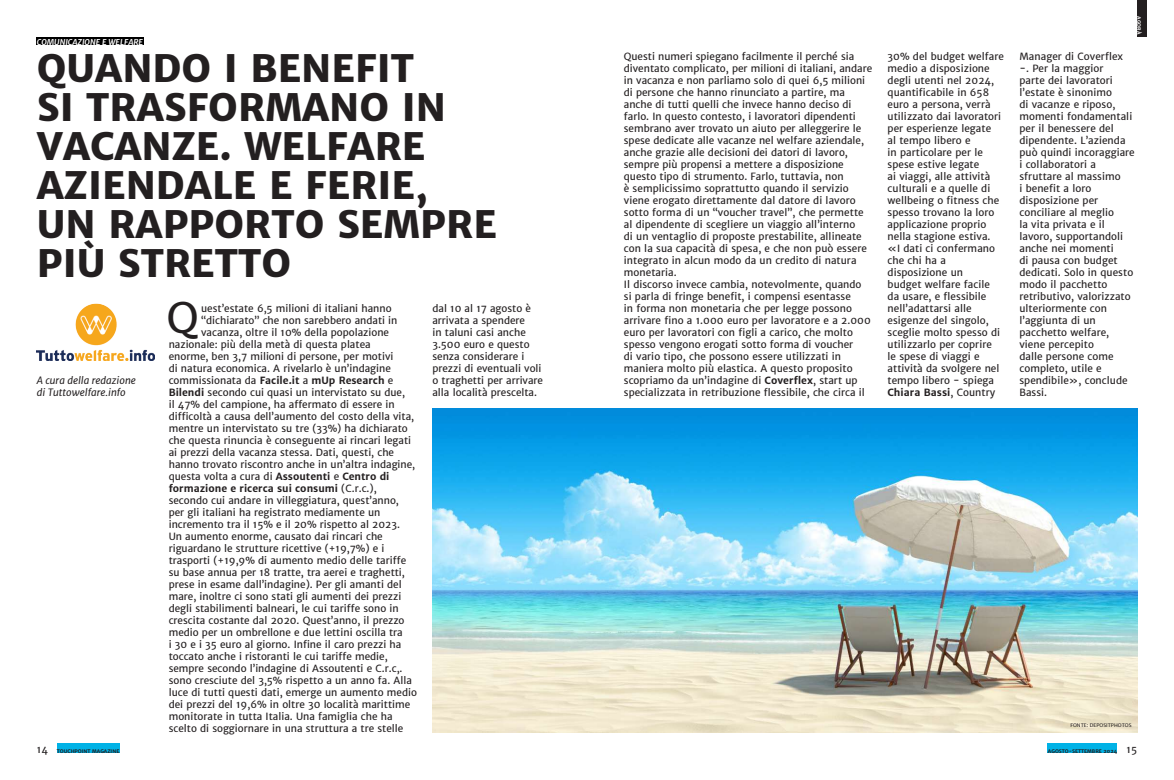
<style>
.page{position:relative;width:1174px;height:780px;background:#fff}
.page>*{position:absolute;margin:0;border:0;box-sizing:border-box;transform-origin:0 0}
.t1{font:42.3px "Merriweather Sans";color:#231f20}
.t2{font:800 38px/39px "Merriweather Sans";color:#231f20}
.t3{font:10px/12px "Merriweather Sans";color:#231f20}
.t4{font:700 10px "Merriweather Sans";color:#231f20}
.t5{font:italic 10px/12px "Merriweather Sans";color:#231f20}
.t6{font:italic 700 8px "Merriweather Sans";color:#fff}
.t7{font:700 5px "Merriweather Sans";color:#231f20}
.t8{font:5px "Merriweather Sans";color:#231f20}
.t9{font:700 5px "Merriweather Sans";color:#fff}
.s1{font-weight:400}
.s2{font-weight:700}
</style>
<div class="page">
<div style="left:57px;top:743px;width:63px;height:10px;background:#00b2e6"></div>
<div style="left:1047px;top:743px;width:70px;height:10px;background:#00b2e6"></div>
<div style="left:37px;top:37px;width:107px;height:8px;background:#000"></div>
<div style="left:1137px;top:0;width:10px;height:37px;background:#231f20"></div>
<img style="left:37px;top:303px;width:117px;height:57px">
<img style="left:432px;top:408px;width:705px;height:324px">
<p class="t6" style="left:37px;top:36px;width:108px">COMUNICAZIONE E WELFARE</p>
<h2 class="t2" style="left:37px;top:48px;width:461px">QUANDO I BENEFIT<br>SI TRASFORMANO IN<br>VACANZE. WELFARE<br>AZIENDALE E FERIE,<br>UN RAPPORTO SEMPRE<br>PIÙ STRETTO</h2>
<p class="t5" style="left:37px;top:374px;width:101px">A cura della redazione di Tuttowelfare.info</p>
<h1 class="t1" style="left:167px;top:290px;width:34px">Q</h1>
<p class="t3" style="left:201px;top:302px;width:192px">uest’estate 6,5 milioni di italiani hanno</p>
<p class="t3" style="left:201px;top:314px;width:198px">“dichiarato” che non sarebbero andati in</p>
<p class="t3" style="left:201px;top:326px;width:189px">vacanza, oltre il 10% della popolazione</p>
<p class="t3" style="left:169px;top:338px;width:203px">nazionale: più della metà di questa platea</p>
<p class="t3" style="left:169px;top:350px;width:226px">enorme, ben 3,7 milioni di persone, per motivi</p>
<p class="t3" style="left:169px;top:362px;width:224px">di natura economica. A rivelarlo è un’indagine</p>
<p class="t4" style="left:169px;top:374px;width:226px"><span class="s1">commissionata da</span> Facile.it <span class="s1">a</span> mUp Research <span class="s1">e</span></p>
<p class="t3" style="left:169px;top:386px;width:238px"><span class="s2">Bilendi</span> secondo cui quasi un intervistato su due,</p>
<p class="t3" style="left:169px;top:398px;width:228px">il 47% del campione, ha affermato di essere in</p>
<p class="t3" style="left:169px;top:410px;width:247px">difficoltà a causa dell’aumento del costo della vita,</p>
<p class="t3" style="left:169px;top:422px;width:241px">mentre un intervistato su tre (33%) ha dichiarato</p>
<p class="t3" style="left:169px;top:434px;width:244px">che questa rinuncia è conseguente ai rincari legati</p>
<p class="t3" style="left:169px;top:446px;width:227px">ai prezzi della vacanza stessa. Dati, questi, che</p>
<p class="t3" style="left:169px;top:458px;width:248px">hanno trovato riscontro anche in un’altra indagine,</p>
<p class="t3" style="left:169px;top:470px;width:222px">questa volta a cura di <span class="s2">Assoutenti</span> e <span class="s2">Centro di</span></p>
<p class="t4" style="left:169px;top:482px;width:209px">formazione e ricerca sui consumi <span class="s1">(C.r.c.),</span></p>
<p class="t3" style="left:169px;top:494px;width:232px">secondo cui andare in villeggiatura, quest’anno,</p>
<p class="t3" style="left:169px;top:506px;width:213px">per gli italiani ha registrato mediamente un</p>
<p class="t3" style="left:169px;top:518px;width:233px">incremento tra il 15% e il 20% rispetto al 2023.</p>
<p class="t3" style="left:169px;top:530px;width:215px">Un aumento enorme, causato dai rincari che</p>
<p class="t3" style="left:169px;top:542px;width:217px">riguardano le strutture ricettive (+19,7%) e i</p>
<p class="t3" style="left:169px;top:554px;width:239px">trasporti (+19,9% di aumento medio delle tariffe</p>
<p class="t3" style="left:169px;top:566px;width:238px">su base annua per 18 tratte, tra aerei e traghetti,</p>
<p class="t3" style="left:169px;top:578px;width:234px">prese in esame dall’indagine). Per gli amanti del</p>
<p class="t3" style="left:169px;top:590px;width:234px">mare, inoltre ci sono stati gli aumenti dei prezzi</p>
<p class="t3" style="left:169px;top:602px;width:231px">degli stabilimenti balneari, le cui tariffe sono in</p>
<p class="t3" style="left:169px;top:614px;width:237px">crescita costante dal 2020. Quest’anno, il prezzo</p>
<p class="t3" style="left:169px;top:626px;width:235px">medio per un ombrellone e due lettini oscilla tra</p>
<p class="t3" style="left:169px;top:638px;width:234px">i 30 e i 35 euro al giorno. Infine il caro prezzi ha</p>
<p class="t3" style="left:169px;top:650px;width:220px">toccato anche i ristoranti le cui tariffe medie,</p>
<p class="t3" style="left:169px;top:662px;width:235px">sempre secondo l’indagine di Assoutenti e C.r.c,.</p>
<p class="t3" style="left:169px;top:674px;width:245px">sono cresciute del 3,5% rispetto a un anno fa. Alla</p>
<p class="t3" style="left:169px;top:686px;width:250px">luce di tutti questi dati, emerge un aumento medio</p>
<p class="t3" style="left:169px;top:698px;width:243px">dei prezzi del 19,6% in oltre 30 località marittime</p>
<p class="t3" style="left:169px;top:710px;width:225px">monitorate in tutta Italia. Una famiglia che ha</p>
<p class="t3" style="left:169px;top:722px;width:236px">scelto di soggiornare in una struttura a tre stelle</p>
<p class="t3" style="left:432px;top:302px;width:112px">dal 10 al 17 agosto è arrivata a spendere<br>in taluni casi anche<br>3.500 euro e questo senza considerare i prezzi di eventuali voli o traghetti per arrivare alla località prescelta.</p>
<p class="t9" style="left:1142px;top:16px;width:20px;rotate:90deg">AGORÀ</p>
<p class="t3" style="left:624px;top:50px;width:250px">Questi numeri spiegano facilmente il perché sia diventato complicato, per milioni di italiani, andare in vacanza e non parliamo solo di quei 6,5 milioni di persone che hanno rinunciato a partire, ma anche di tutti quelli che invece hanno deciso di farlo. In questo contesto, i lavoratori dipendenti sembrano aver trovato un aiuto per alleggerire le spese dedicate alle vacanze nel welfare aziendale, anche grazie alle decisioni dei datori di lavoro, sempre più propensi a mettere a disposizione questo tipo di strumento. Farlo, tuttavia, non<br>è semplicissimo soprattutto quando il servizio viene erogato direttamente dal datore di lavoro sotto forma di un “voucher travel”, che permette al dipendente di scegliere un viaggio all’interno<br>di un ventaglio di proposte prestabilite, allineate con la sua capacità di spesa, e che non può essere integrato in alcun modo da un credito di natura monetaria.<br>Il discorso invece cambia, notevolmente, quando<br>si parla di fringe benefit, i compensi esentasse<br>in forma non monetaria che per legge possono arrivare fino a 1.000 euro per lavoratore e a 2.000 euro per lavoratori con figli a carico, che molto spesso vengono erogati sotto forma di voucher<br>di vario tipo, che possono essere utilizzati in maniera molto più elastica. A questo proposito scopriamo da un’indagine di <span class="s2">Coverflex</span>, start up specializzata in retribuzione flessibile, che circa il</p>
<p class="t3" style="left:887px;top:50px;width:118px">30% del budget welfare medio a disposizione degli utenti nel 2024, quantificabile in 658 euro a persona, verrà utilizzato dai lavoratori per esperienze legate<br>al tempo libero e<br>in particolare per le spese estive legate<br>ai viaggi, alle attività culturali e a quelle di wellbeing o fitness che spesso trovano la loro applicazione proprio nella stagione estiva. «I dati ci confermano che chi ha a disposizione un<br>budget welfare facile da usare, e flessibile nell’adattarsi alle esigenze del singolo, sceglie molto spesso di utilizzarlo per coprire<br>le spese di viaggi e attività da svolgere nel tempo libero - spiega<br><span class="s2">Chiara Bassi</span>, Country</p>
<p class="t3" style="left:1019px;top:50px;width:117px">Manager di Coverflex -. Per la maggior<br>parte dei lavoratori l’estate è sinonimo<br>di vacanze e riposo, momenti fondamentali per il benessere del dipendente. L’azienda può quindi incoraggiare i collaboratori a sfruttare al massimo<br>i benefit a loro disposizione per conciliare al meglio<br>la vita privata e il lavoro, supportandoli anche nei momenti<br>di pausa con budget dedicati. Solo in questo modo il pacchetto retributivo, valorizzato ulteriormente con l’aggiunta di un pacchetto welfare, viene percepito<br>dalle persone come completo, utile e spendibile», conclude<br>Bassi.</p>
<p class="t8" style="left:1070px;top:722px;width:62px">FONTE: DEPOSITPHOTOS</p>
<p class="t3" style="left:37px;top:743px;width:13px">14</p>
<p class="t3" style="left:1126px;top:743px;width:12px">15</p>
<p class="t7" style="left:57px;top:747px;width:64px">TOUCHPOINT MAGAZINE</p>
<p class="t7" style="left:1047px;top:747px;width:71px">AGOSTO-SETTEMBRE 2024</p>
</div>
